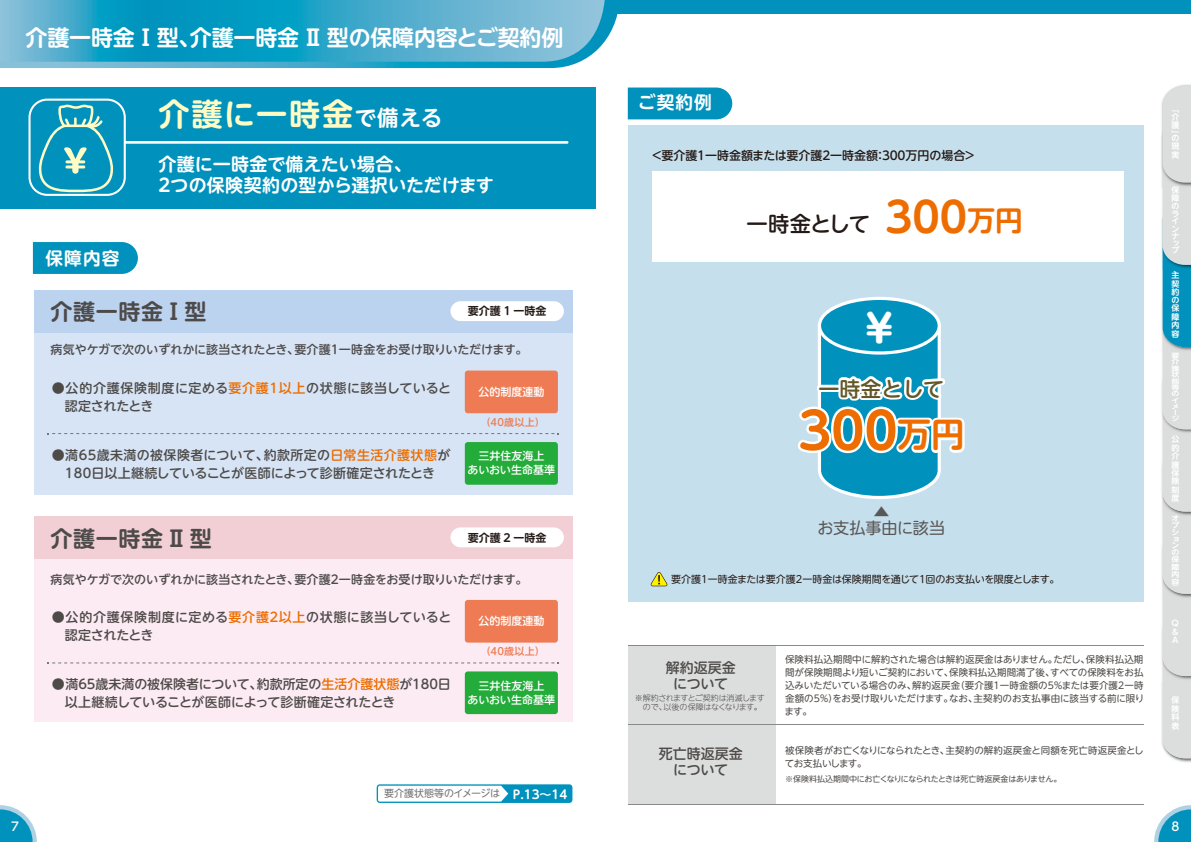
<style>
.page{position:relative;width:1191px;height:842px;background:#fff}
.page>*{position:absolute;margin:0;border:0;box-sizing:border-box;transform-origin:0 0}
.t1{font:700 50.2px "UD Shin M Go Pro De";color:#ed6d00}
.t2{font:700 38.3px "UD Shin M Go Pro";color:#fff}
.t3{font:700 31.1px "UD Shin M Go Pro De";letter-spacing:.06em;color:#fffbc5}
.t4{font:700 22px "UD Shin M Go Pro De";letter-spacing:-.01em;color:#fff}
.t5{font:700 22px "UD Shin M Go Pro De";letter-spacing:.03em;color:#4d4a4a}
.t6{font:500 21.3px "UD Shin M Go Pro";letter-spacing:-.04em;color:#231916}
.t7{font:500 20.9px "UD Shin M Go Pro";color:#635627}
.t8{font:700 18px/21.6px "UD Shin M Go Pro De";letter-spacing:.005em;color:#fff}
.t9{font:700 17.7px "UD Shin M Go Pro De";letter-spacing:.06em;color:#fff}
.t10{font:16.1px/16.1px "UD Shin M Go Pro";color:#595857;text-align:center}
.t11{font:500 14px/16px "UD Shin M Go Pro";color:#4d4a48;text-align:center}
.t12{font:500 13px/18px "UD Shin M Go Pro";letter-spacing:.01em;color:#4d4a48;text-align:center}
.t13{font:500 13px/18px "UD Shin M Go Pro";letter-spacing:.04em;color:#4d4a48}
.t14{font:500 13px/18px "UD Shin M Go Pro";letter-spacing:.03em;color:#4d4a48}
.t15{font:500 12px "UD Shin M Go Pro";letter-spacing:-.005em;color:#4d4a4a}
.t16{font:500 12px "UD Shin M Go Pro";letter-spacing:-.005em;color:#231916}
.t17{font:500 12px "UD Shin Go Pro";color:#fff}
.t18{font:500 11px/14px "UD Shin M Go Pro";color:#fff;text-align:center}
.t19{font:700 11px "UD Shin M Go Pro De";color:#231916}
.t20{font:10px "UD Shin M Go Pro";letter-spacing:-.015em;color:#231916}
.t21{font:10px "UD Shin M Go Pro";letter-spacing:-.01em;color:#727272}
.t22{font:500 10px "UD Shin M Go Pro";letter-spacing:.025em;color:#ee7b53}
.t23{font:9.5px/13px "UD Shin M Go Pro";letter-spacing:-.005em;color:#4d4a48;text-align:justify}
.t24{font:700 8px/8.4px "UD Shin M Go Pro De";color:#fff;text-align:justify}
.t25{font:8px "UD Shin M Go Pro";letter-spacing:-.025em;color:#4d4a48}
.t26{font:300 8px/9px "UD Shin M Go Pro";letter-spacing:-.05em;color:#4d4a48}
.t27{font:700 7.4px/7.4px "UD Shin M Go Pro De";color:#fff;text-align:justify;scale:1.08 1}
.t28{font:700 6.5px/6.4px "UD Shin M Go Pro De";color:#fff;scale:1.23 1}
.s1{font-size:21.6px;color:#fff}
.s2{color:#ed6d00}
.s3{font-family:"UD Shin M Go Pro De";font-weight:700;font-size:12px;color:#fff}
.s4{font-family:"UD Shin M Go Pro De";font-weight:700;font-size:41.5px;color:#ed6d00}
.s5{font-family:"UD Shin M Go Pro De";font-weight:700;font-size:27.7px;color:#ed6d00}
.s6{font-size:33.5px}
</style>
<div class="page">
<div style="left:0;top:0;width:1191px;height:14px;background:#0092bc"></div>
<svg style="left:0;top:0;width:618px;height:68px"></svg>
<svg style="left:0;top:0;width:604px;height:62px;background:#3da9cb"></svg>
<img style="left:1161px;top:682px;width:30px;height:80px">
<img style="left:1161px;top:629px;width:1px;height:32px">
<img style="left:1161px;top:548px;width:1px;height:31px">
<img style="left:1161px;top:465px;width:1px;height:32px">
<img style="left:1161px;top:383px;width:1px;height:31px">
<img style="left:1161px;top:300px;width:1px;height:32px">
<img style="left:1161px;top:218px;width:1px;height:32px">
<img style="left:1161px;top:84px;width:30px;height:104px">
<svg style="left:1162px;top:85px;width:29px;height:673px;background:#c0d2d7"></svg>
<svg style="left:1154px;top:805px;width:37px;height:37px"></svg>
<svg style="left:0;top:805px;width:37px;height:37px"></svg>
<div style="left:628px;top:125px;width:515px;height:476px;background:#c6dfec"></div>
<div style="left:0;top:87px;width:595px;height:121px;background:#0092bc"></div>
<svg style="left:33px;top:242px;width:105px;height:32px;background:#0996be"></svg>
<div style="left:628px;top:88px;width:104px;height:31px;background:#0092bc"></div>
<div style="left:652px;top:171px;width:471px;height:91px;background:#fff"></div>
<svg style="left:650px;top:572px;width:17px;height:14px"></svg>
<svg style="left:798px;top:297px;width:167px;height:202px"></svg>
<hr style="left:125px;top:141px;width:443px;height:3px;background:#fff">
<div style="left:628px;top:645px;width:147px;height:159px;background:#dcdddd"></div>
<hr style="left:628px;top:645px;width:515px;height:1px;background:#898989">
<hr style="left:628px;top:724px;width:515px;height:1px;background:#898989">
<hr style="left:628px;top:804px;width:515px;height:1px;background:#898989">
<div style="left:34px;top:300px;width:538px;height:195px;background:#d7e4f5"></div>
<div style="left:34px;top:290px;width:538px;height:43px;background:#bbd3ee"></div>
<div style="left:450px;top:301px;width:114px;height:20px;background:#fff;border-radius:10px"></div>
<div style="left:34px;top:526px;width:538px;height:195px;background:#fcebf3"></div>
<div style="left:34px;top:517px;width:538px;height:42px;background:#f1cfd4"></div>
<div style="left:450px;top:527px;width:114px;height:20px;background:#fff;border-radius:10px"></div>
<div style="left:465px;top:371px;width:93px;height:42px;background:#ee7b53;border-radius:3px"></div>
<div style="left:465px;top:442px;width:93px;height:43px;background:#23ac39;border-radius:3px"></div>
<svg style="left:48px;top:433px;width:511px;height:1px"></svg>
<div style="left:465px;top:600px;width:93px;height:43px;background:#ee7b53;border-radius:3px"></div>
<div style="left:465px;top:671px;width:93px;height:43px;background:#23ac39;border-radius:3px"></div>
<svg style="left:48px;top:662px;width:511px;height:1px"></svg>
<svg style="left:28px;top:99px;width:98px;height:97px"></svg>
<div style="left:377px;top:784px;width:195px;height:19px;background:#0092bc;border-radius:3px"></div>
<svg style="left:378px;top:786px;width:130px;height:16px;background:#f2f9fb"></svg>
<h3 class="t4" style="left:25px;top:19px;width:539px">介護一時金 Ⅰ 型、介護一時金 Ⅱ 型の保障内容とご契約例</h3>
<h3 class="t3" style="left:159px;top:89px;width:285px">介護に一時金<span class="s1">で備える</span></h3>
<h3 class="t9" style="left:45px;top:244px;width:76px">保障内容</h3>
<h3 class="t8" style="left:155px;top:152px;width:340px">介護に一時金で備えたい場合、<br>２つの保険契約の型から選択いただけます</h3>
<h3 class="t5" style="left:51px;top:294px;width:157px">介護一時金Ⅰ型</h3>
<p class="t19" style="left:468px;top:302px;width:80px">要介護１一時金</p>
<p class="t15" style="left:51px;top:340px;width:478px">病気やケガで次のいずれかに該当されたとき、要介護１一時金をお受け取りいただけます。</p>
<h3 class="t13" style="left:65px;top:378px;width:388px;text-indent:-13px">●公的介護保険制度に定める<span class="s2">要介護1以上</span>の状態に該当していると認定されたとき</h3>
<h3 class="t12" style="left:52px;top:445px;width:400px">●満65歳未満の被保険者について、約款所定の<span class="s2">日常生活介護状態</span>が<br>180日以上継続していることが医師によって診断確定されたとき</h3>
<p class="t18" style="left:478px;top:384px;width:68px">公的制度連動</p>
<p class="t22" style="left:481px;top:414px;width:65px">（40歳以上）</p>
<p class="t18" style="left:467px;top:449px;width:89px">三井住友海上<br>あいおい生命基準</p>
<h3 class="t5" style="left:51px;top:521px;width:163px">介護一時金Ⅱ型</h3>
<p class="t19" style="left:468px;top:528px;width:80px">要介護 2 一時金</p>
<p class="t15" style="left:51px;top:569px;width:478px">病気やケガで次のいずれかに該当されたとき、要介護２一時金をお受け取りいただけます。</p>
<h3 class="t14" style="left:65px;top:608px;width:388px;text-indent:-13px">●公的介護保険制度に定める<span class="s2">要介護２以上</span>の状態に該当していると認定されたとき</h3>
<h3 class="t12" style="left:65px;top:674px;width:387px;text-align:left;text-indent:-13px">●満65歳未満の被保険者について、約款所定の<span class="s2">生活介護状態</span>が180日以上継続していることが医師によって診断確定されたとき</h3>
<p class="t18" style="left:478px;top:613px;width:68px">公的制度連動</p>
<p class="t22" style="left:481px;top:643px;width:65px">（40歳以上）</p>
<p class="t18" style="left:467px;top:678px;width:89px">三井住友海上<br>あいおい生命基準</p>
<p class="t21" style="left:384px;top:785px;width:184px">要介護状態等のイメージは <span class="s3">P.13～14</span></p>
<h3 class="t9" style="left:638px;top:88px;width:76px">ご契約例</h3>
<p class="t16" style="left:651px;top:146px;width:326px">＜要介護１一時金額または要介護２一時金額：3００万円の場合＞</p>
<h3 class="t6" style="left:746px;top:207px;width:278px">一時金として <span class="s4">300</span><span class="s5">万円</span></h3>
<h2 class="t2" style="left:866px;top:297px;width:28px">¥</h2>
<h3 class="t7" style="left:818px;top:372px;width:127px">一時金として</h3>
<h1 class="t1" style="left:798px;top:390px;width:168px">300<span class="s6">万円</span></h1>
<h3 class="t10" style="left:817px;top:503px;width:129px">▲<br>お支払事由に該当</h3>
<p class="t20" style="left:671px;top:571px;width:390px">要介護1一時金または要介護2一時金は保険期間を通じて1回のお支払いを限度とします。</p>
<h3 class="t11" style="left:665px;top:659px;width:71px">解約返戻金について</h3>
<p class="t26" style="left:635px;top:693px;width:131px">※解約されますとご契約は消滅します　ので、以後の保障はなくなります。</p>
<h3 class="t11" style="left:658px;top:745px;width:85px">死亡時返戻金について</h3>
<p class="t23" style="left:784px;top:652px;width:361px">保険料払込期間中に解約された場合は解約返戻金はありません。ただし、保険料払込期間が保険期間より短いご契約において、保険料払込期間満了後、すべての保険料をお払込みいただいている場合のみ、解約返戻金（要介護１一時金額の５％または要介護２一時金額の５％）をお受け取りいただけます。なお、主契約のお支払事由に該当する前に限ります。</p>
<p class="t23" style="left:784px;top:743px;width:360px">被保険者がお亡くなりになられたとき、主契約の解約返戻金と同額を死亡時返戻金としてお支払いします。</p>
<p class="t25" style="left:785px;top:773px;width:278px">※保険料払込期間中にお亡くなりになられたときは死亡時返戻金はありません。</p>
<p class="t24" style="left:1171px;top:104px;width:9px">「介護</p>
<p class="t24" style="left:1171px;top:133px;width:9px">の現実</p>
<p class="t24" style="left:1171px;top:186px;width:9px;line-height:7.6px">保障のラインナ</p>
<p class="t24" style="left:1171px;top:239px;width:10px;line-height:7.2px">ップ</p>
<p class="t24" style="left:1171px;top:271px;width:9px">主契約の保障内容</p>
<p class="t28" style="left:1171px;top:352px;width:8px">要介護状態等のイメージ</p>
<p class="t24" style="left:1171px;top:435px;width:9px">公的介護保険制度</p>
<p class="t27" style="left:1171px;top:514px;width:9px">オプシ</p>
<p class="t27" style="left:1171px;top:536px;width:8px;line-height:6.1px">ョン</p>
<p class="t27" style="left:1171px;top:548px;width:9px">の保障内容</p>
<p class="t24" style="left:1171px;top:618px;width:9px">Q &amp; A</p>
<p class="t24" style="left:1171px;top:696px;width:9px">保険料表</p>
<p class="t17" style="left:11px;top:816px;width:9px">7</p>
<p class="t17" style="left:1171px;top:816px;width:9px">8</p>
</div>
